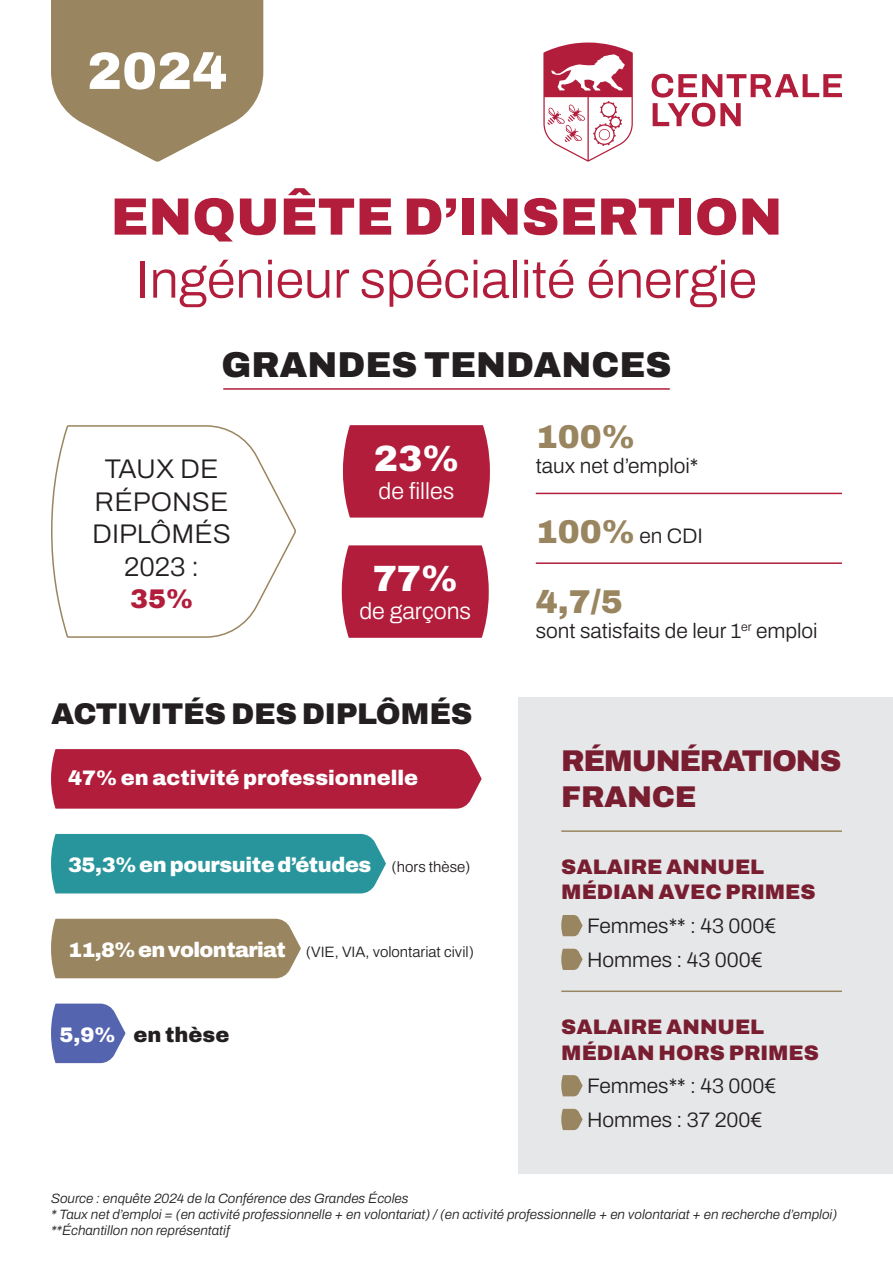
<style>
.page{position:relative;width:893px;height:1263px;background:#fff}
.page>*{position:absolute;margin:0;border:0;box-sizing:border-box;transform-origin:0 0}
.t1{font:600 52.5px/63px "Archivo";color:#b11d3b;text-align:center}
.t2{font:600 52.5px "Archivo";color:#fff}
.t3{font:600 36.6px "Archivo";color:#fff}
.t4{font:600 36px "Archivo";color:#231f20}
.t5{font:600 33px "Archivo";color:#99855f}
.t6{font:600 30px "Archivo";letter-spacing:-.01em;color:#231f20}
.t7{font:600 30px/36px "Archivo";letter-spacing:-.04em;color:#791e31}
.t8{font:600 27px/32.4px "Archivo";color:#231f20;text-align:center}
.t9{font:600 27px "Archivo";color:#b11d3b}
.t10{font:600 23.25px "Archivo";color:#fff}
.t11{font:600 21px/33.8px "Archivo";color:#231f20}
.t12{font:600 21px/25.2px "Archivo";color:#791e31}
.t13{font:600 21px "Archivo";letter-spacing:-.02em;color:#fff}
.t14{font:600 21px "Archivo";color:#fff}
.t15{font:600 15px "Archivo";color:#231f20}
.t16{font:italic 600 13.5px/16.2px "Archivo";color:#231f20}
.s1{font-size:15px;color:#231f20}
.s2{font-size:21px;color:#fff}
.s3{color:#fff}
.s4{font-size:33px;color:#99855f}
</style>
<div class="page">
<div style="left:519px;top:697px;width:374px;height:477px;background:#e6e7e9"></div>
<svg style="left:51px;top:0;width:212px;height:162px"></svg>
<svg style="left:652px;top:74px;width:190px;height:53px"></svg>
<svg style="left:543px;top:43px;width:90px;height:119px"></svg>
<hr style="left:223px;top:388px;width:447px;height:2px;background:#b11d3b">
<div style="left:342px;top:545px;width:147px;height:93px;background:#b11d3b"></div>
<div style="left:343px;top:425px;width:147px;height:93px;background:#b11d3b"></div>
<svg style="left:51px;top:425px;width:245px;height:213px"></svg>
<hr style="left:536px;top:562px;width:306px;height:2px;background:#b11d3b">
<hr style="left:536px;top:493px;width:306px;height:1px;background:#b11d3b">
<svg style="left:561px;top:915px;width:22px;height:21px"></svg>
<svg style="left:561px;top:949px;width:22px;height:21px"></svg>
<svg style="left:561px;top:1075px;width:22px;height:21px"></svg>
<svg style="left:561px;top:1109px;width:22px;height:21px"></svg>
<hr style="left:561px;top:990px;width:281px;height:2px;background:#99855f">
<hr style="left:561px;top:830px;width:281px;height:2px;background:#99855f">
<div style="left:51px;top:749px;width:430px;height:60px;background:#b11d3b"></div>
<div style="left:51px;top:919px;width:250px;height:59px;background:#99855f"></div>
<div style="left:51px;top:834px;width:335px;height:59px;background:#27959b"></div>
<svg style="left:51px;top:1003px;width:74px;height:60px"></svg>
<h1 class="t2" style="left:87px;top:32px;width:142px">2024</h1>
<h1 class="t1" style="left:111px;top:185px;width:673px">ENQUÊTE D’INSERTION<br>Ingénieur spécialité énergie</h1>
<h3 class="t4" style="left:222px;top:338px;width:451px">GRANDES TENDANCES</h3>
<h3 class="t8" style="left:92px;top:453px;width:140px">TAUX DE<br>RÉPONSE<br>DIPLÔMÉS<br>2023 :</h3>
<h3 class="t9" style="left:130px;top:578px;width:65px">35%</h3>
<h2 class="t3" style="left:374px;top:431px;width:87px">23%</h2>
<h3 class="t10" style="left:379px;top:473px;width:77px">de filles</h3>
<h2 class="t3" style="left:373px;top:551px;width:86px">77%</h2>
<h3 class="t10" style="left:359px;top:593px;width:113px">de garçons</h3>
<h3 class="t6" style="left:51px;top:691px;width:423px">ACTIVITÉS DES DIPLÔMÉS</h3>
<h3 class="t14" style="left:68px;top:762px;width:352px">47% en activité professionnelle</h3>
<h3 class="t13" style="left:68px;top:849px;width:404px">35,3% en poursuite d’études <span class="s1">(hors thèse)</span></h3>
<p class="t15" style="left:68px;top:940px;width:407px"><span class="s2">11,8% en volontariat</span> (VIE, VIA, volontariat civil)</p>
<h3 class="t11" style="left:60px;top:1017px;width:171px"><span class="s3">5,9%</span> en thèse</h3>
<h3 class="t5" style="left:536px;top:412px;width:101px">100%</h3>
<h3 class="t11" style="left:536px;top:449px;width:164px">taux net d’emploi*</h3>
<h3 class="t11" style="left:536px;top:519px;width:169px"><span class="s4">100%</span> en CDI</h3>
<h3 class="t5" style="left:536px;top:576px;width:89px">4,7/5</h3>
<h3 class="t11" style="left:536px;top:614px;width:283px">sont satisfaits de leur 1<sup>er</sup> emploi</h3>
<h3 class="t7" style="left:561px;top:742px;width:282px">RÉMUNÉRATIONS<br>FRANCE</h3>
<h3 class="t12" style="left:561px;top:854px;width:256px">SALAIRE ANNUEL<br>MÉDIAN AVEC PRIMES</h3>
<h3 class="t11" style="left:587px;top:909px;width:191px">Femmes** : 43 000€<br>Hommes : 43 000€</h3>
<h3 class="t12" style="left:561px;top:1014px;width:259px">SALAIRE ANNUEL<br>MÉDIAN HORS PRIMES</h3>
<h3 class="t11" style="left:587px;top:1069px;width:191px">Femmes** : 43 000€<br>Hommes : 37 200€</h3>
<p class="t16" style="left:51px;top:1190px;width:788px">Source : enquête 2024 de la Conférence des Grandes Écoles<br>* Taux net d’emploi = (en activité professionnelle + en volontariat) / (en activité professionnelle + en volontariat + en recherche d’emploi) **Échantillon non représentatif</p>
</div>
